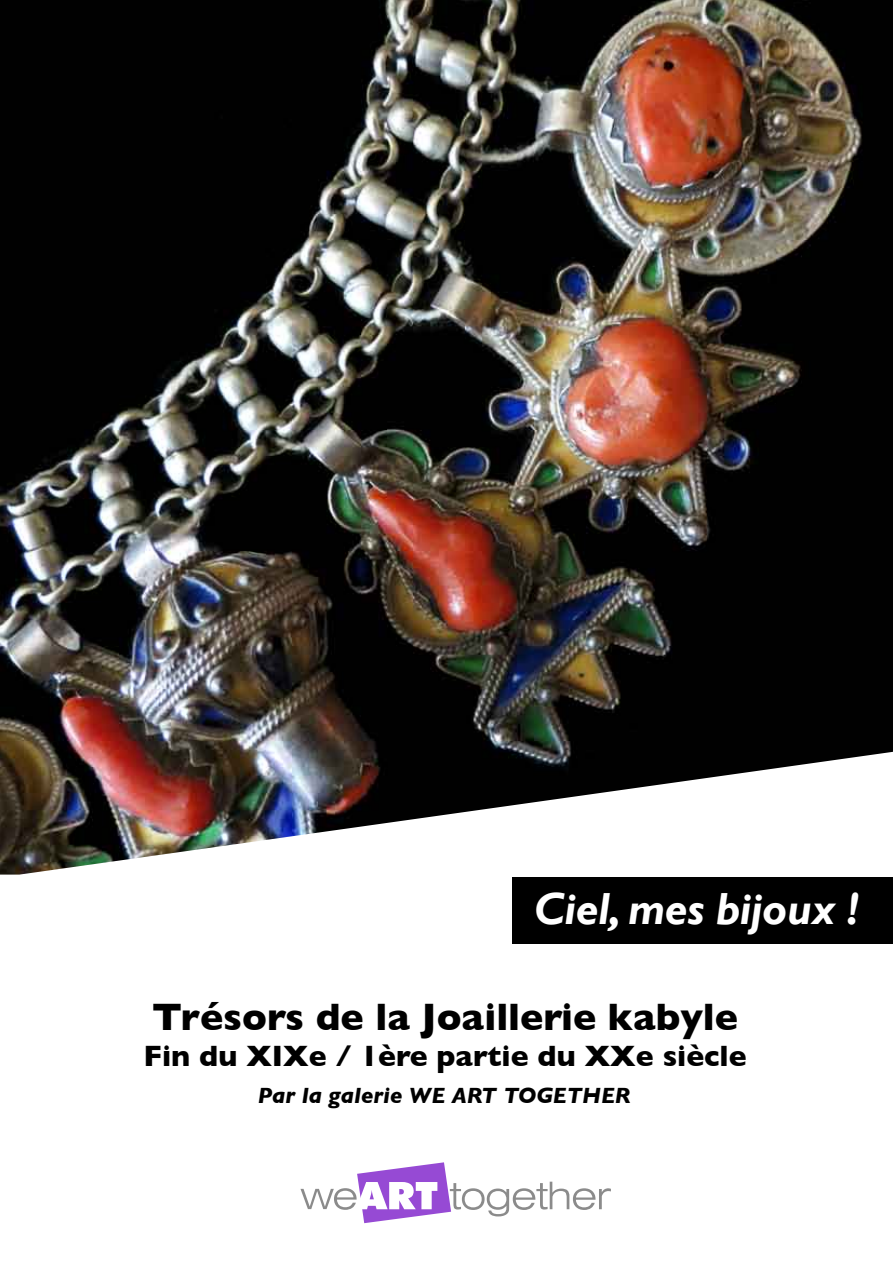
<style>
.page{position:relative;width:893px;height:1263px;background:#fff}
.page>*{position:absolute;margin:0;border:0;box-sizing:border-box;transform-origin:0 0}
.t1{font:italic 700 45px "Gill Sans";letter-spacing:-.01em;color:#fff}
.t2{font:700 39px "Gill Sans";color:#000}
.t3{font:700 30px "Gill Sans";color:#000}
.t4{font:italic 700 22.5px "Gill Sans";color:#000}
</style>
<div class="page">
<div style="left:513px;top:877px;width:380px;height:67px;background:#000"></div>
<img style="left:0;top:0;width:893px;height:874px">
<svg style="left:300px;top:1162px;width:311px;height:61px"></svg>
<h1 class="t1" style="left:534px;top:883px;width:326px">Ciel, mes bijoux !</h1>
<h2 class="t2" style="left:152px;top:994px;width:588px">Trésors de la Joaillerie kabyle</h2>
<p class="t3" style="left:143px;top:1038px;width:605px">Fin du XIXe / 1ère partie du XXe siècle</p>
<p class="t4" style="left:258px;top:1082px;width:374px">Par la galerie WE ART TOGETHER</p>
</div>
